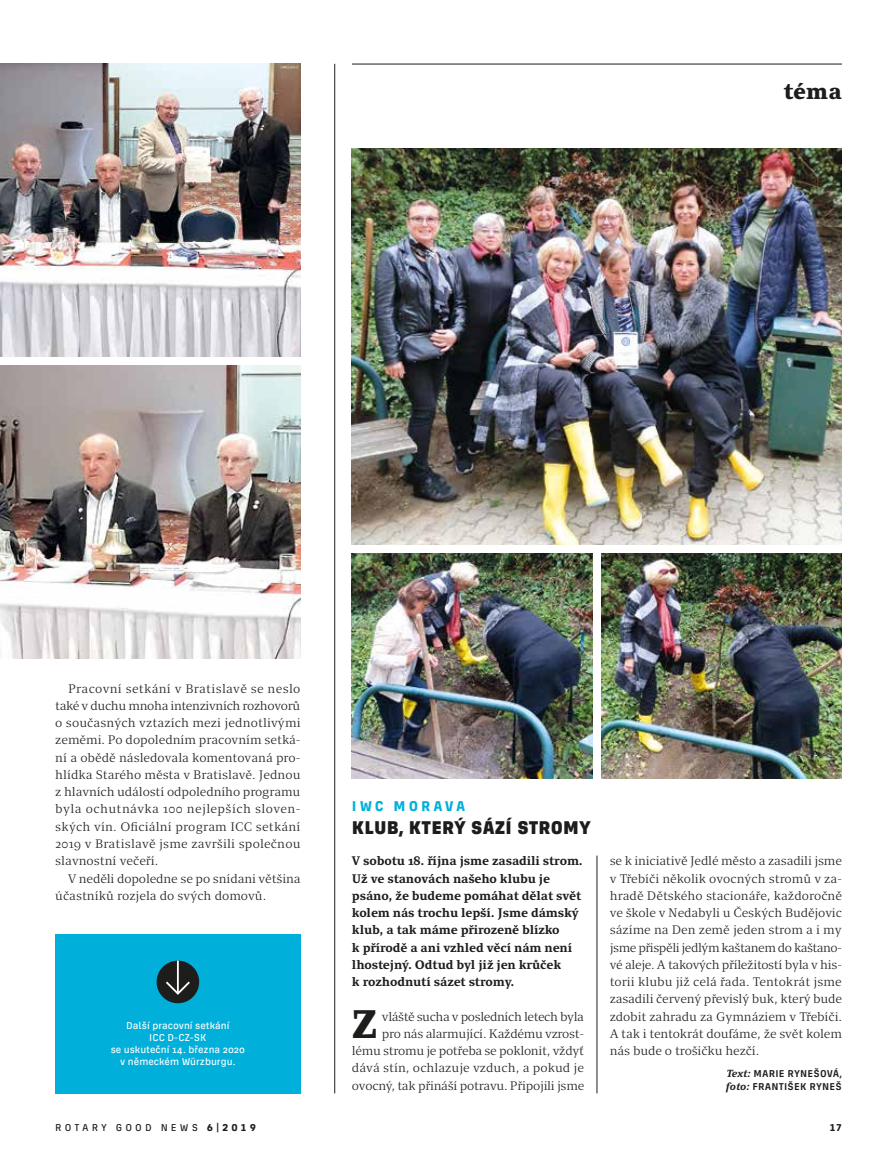
<style>
.page{position:relative;width:893px;height:1170px;background:#fff}
.page>*{position:absolute;margin:0;border:0;box-sizing:border-box;transform-origin:0 0}
.t1{font:900 40.5px "Clara Serif";color:#1d1d1b}
.t2{font:900 22.5px "Clara Serif";color:#1d1d1b}
.t3{font:900 19.5px "Corridor";letter-spacing:.01em;color:#1d1d1b}
.t4{font:700 15px "Corridor";letter-spacing:.2em;color:#00b0db}
.t5{font:12.6px/17.2px "Clara Serif";letter-spacing:-.01em;color:#1d1d1b;text-align:justify}
.t6{font:700 12.6px/17.2px "Clara Serif";letter-spacing:-.01em;color:#1d1d1b}
.t7{font:500 10.5px/12px "Corridor";color:#fff;text-align:center}
.t8{font:600 10.5px/12.8px "Corridor";letter-spacing:.02em;color:#1d1d1b}
.t9{font:500 10.5px "Corridor";letter-spacing:.295em;color:#1d1d1b}
.t10{font:700 10.5px "Corridor";color:#1d1d1b}
.s1{font-family:"Clara Serif";font-weight:700;font-style:italic}
.s2{font-weight:700}
</style>
<div class="page">
<img style="left:0;top:64px;width:300px;height:292px">
<img style="left:0;top:365px;width:300px;height:293px">
<hr style="left:334px;top:64px;width:1px;height:1029px;background:#1d1d1b">
<div style="left:55px;top:934px;width:245px;height:159px;background:#00b0db"></div>
<div style="left:157px;top:961px;width:42px;height:41px;background:#1d1d1b;border-radius:50%"></div>
<div style="left:157px;top:960px;width:42px;height:43px;border:1px solid #1d1d1b;border-radius:50%"></div>
<hr style="left:177px;top:960px;width:2px;height:33px;background:#fff">
<svg style="left:166px;top:979px;width:24px;height:16px"></svg>
<hr style="left:597px;top:855px;width:1px;height:238px;background:#1d1d1b">
<img style="left:352px;top:149px;width:490px;height:395px">
<img style="left:601px;top:553px;width:241px;height:226px">
<img style="left:352px;top:553px;width:241px;height:226px">
<hr style="left:352px;top:64px;width:490px;height:1px;background:#1d1d1b">
<h2 class="t2" style="left:784px;top:78px;width:60px">téma</h2>
<p class="t5" style="left:55px;top:680px;width:247px;text-indent:13px">Pracovní setkání v Bratislavě se neslo také v duchu mnoha intenzivních rozhovorů o současných vztazích mezi jednotlivými zeměmi. Po dopoledním pracovním setká&shy;ní a obědě následovala komentovaná pro&shy;hlídka Starého města v Bratislavě. Jednou z hlavních událostí odpoledního programu byla ochutnávka 100 nejlepších sloven&shy;ských vín. Oficiální program ICC setkání 2019 v Bratislavě jsme završili společnou slavnostní večeří.</p>
<p class="t5" style="left:55px;top:869px;width:247px;text-indent:13px">V neděli dopoledne se po snídani většina účastníků rozjela do svých domovů.</p>
<p class="t4" style="left:352px;top:798px;width:115px">IWC MORAVA</p>
<h3 class="t3" style="left:352px;top:816px;width:240px">KLUB, KTERÝ SÁZÍ STROMY</h3>
<p class="t6" style="left:352px;top:852px;width:232px">V sobotu 18. října jsme zasadili strom.<br>Už ve stanovách našeho klubu je psáno, že budeme pomáhat dělat svět kolem nás trochu lepší. Jsme dámský klub, a tak máme přirozeně blízko<br>k přírodě a ani vzhled věcí nám není lhostejný. Odtud byl již jen krůček<br>k rozhodnutí sázet stromy.</p>
<p class="t5" style="left:352px;top:1007px;width:234px;text-align:right">vláště sucha v posledních letech byla<br>pro nás alarmující. Každému vzrost&shy;lému stromu je potřeba se poklonit, vždyť dává stín, ochlazuje vzduch, a pokud je ovocný, tak přináší potravu. Připojili jsme</p>
<p class="t7" style="left:111px;top:1019px;width:136px">Další pracovní setkání<br>ICC D-CZ-SK<br>se uskuteční 14. března 2020 v německém Würzburgu.</p>
<h1 class="t1" style="left:352px;top:1001px;width:27px">Z</h1>
<p class="t5" style="left:610px;top:852px;width:234px">se k iniciativě Jedlé město a zasadili jsme v Třebíči několik ovocných stromů v za&shy;hradě Dětského stacionáře, každoročně ve škole v Nedabyli u Českých Budějovic sázíme na Den země jeden strom a i my jsme přispěli jedlým kaštanem do kaštano&shy;vé aleje. A takových příležitostí byla v his&shy;torii klubu již celá řada. Tentokrát jsme zasadili červený převislý buk, který bude zdobit zahradu za Gymnáziem v Třebíči.<br>A tak i tentokrát doufáme, že svět kolem nás bude o trošičku hezčí.</p>
<p class="t8" style="left:726px;top:1066px;width:117px"><span class="s1">Text:</span> MARIE RYNEŠOVÁ, <span class="s1">foto:</span> FRANTIŠEK RYNEŠ</p>
<p class="t9" style="left:55px;top:1121px;width:202px">ROTARY GOOD NEWS <span class="s2">6|2019</span></p>
<p class="t10" style="left:829px;top:1121px;width:14px">17</p>
</div>
